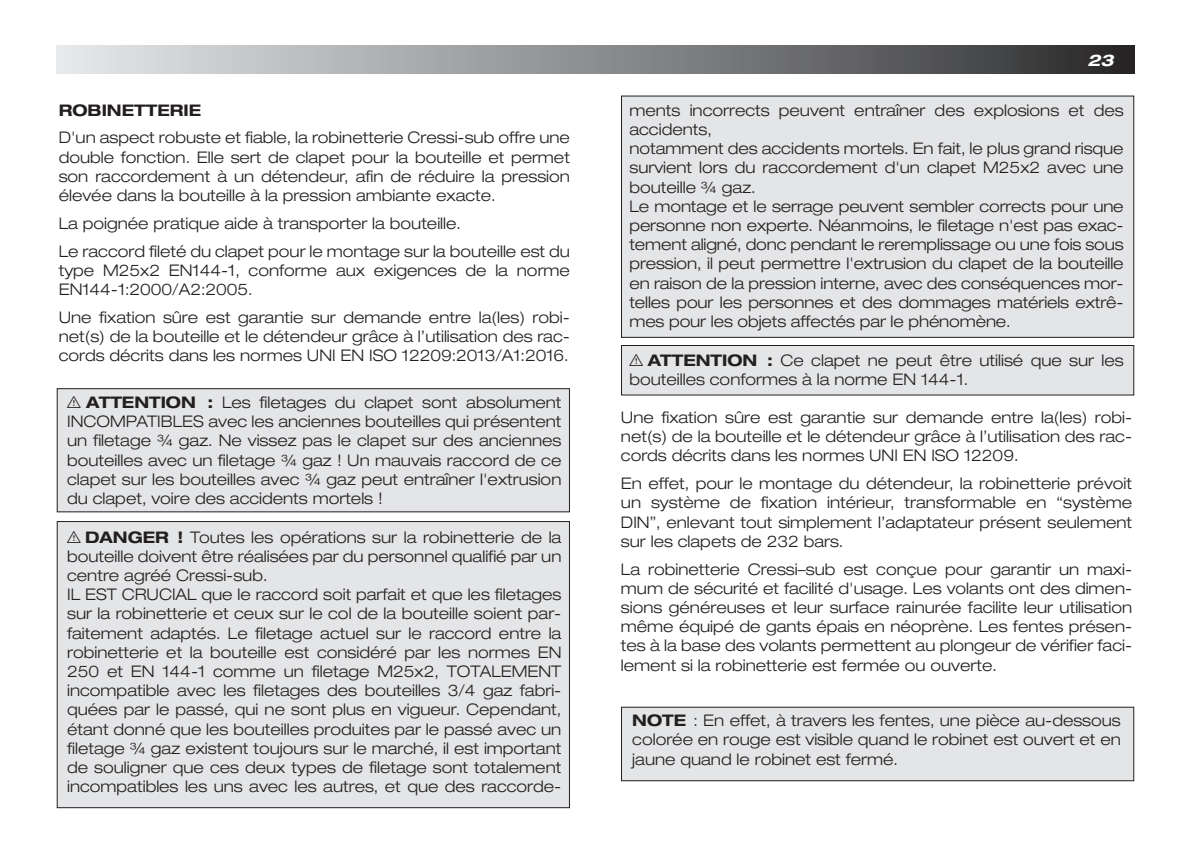
<style>
.page{position:relative;width:1191px;height:851px;background:#fff}
.page>*{position:absolute;margin:0;border:0;box-sizing:border-box;transform-origin:0 0}
.t1{font:300 expanded 16px/19.2px "Helvetica Neue";color:#231f20;text-align:justify}
.t2{font:700 expanded 16px "Helvetica Neue";color:#231f20}
.t3{font:italic 700 expanded 16px "Helvetica Neue";color:#fff}
.s1{font-family:"tables";font-weight:400;font-stretch:normal}
.s2{font-weight:700}
</style>
<div class="page">
<div style="left:57px;top:45px;width:1077px;height:29px;background:linear-gradient(to right,#e9eaed,#2d2d2f)"></div>
<div style="left:621px;top:345px;width:512px;height:50px;background:#e4e5e7"></div>
<div style="left:621px;top:345px;width:513px;height:50px;border:1px solid #231f20"></div>
<div style="left:621px;top:707px;width:512px;height:73px;background:#e4e5e7"></div>
<div style="left:621px;top:706px;width:513px;height:75px;border:1px solid #231f20"></div>
<div style="left:621px;top:96px;width:512px;height:241px;background:#e4e5e7"></div>
<div style="left:621px;top:95px;width:513px;height:243px;border:1px solid #231f20"></div>
<div style="left:57px;top:521px;width:512px;height:286px;background:#e4e5e7"></div>
<div style="left:57px;top:521px;width:513px;height:287px;border:1px solid #231f20"></div>
<div style="left:57px;top:388px;width:512px;height:123px;background:#e4e5e7"></div>
<div style="left:57px;top:388px;width:513px;height:124px;border:1px solid #231f20"></div>
<p class="t2" style="left:59px;top:104px;width:144px">ROBINETTERIE</p>
<p class="t1" style="left:59px;top:130px;width:513px">D'un aspect robuste et fiable, la robinetterie Cressi-sub offre une double fonction. Elle sert de clapet pour la bouteille et permet son raccordement à un détendeur, afin de réduire la pression élevée dans la bouteille à la pression ambiante exacte.</p>
<p class="t1" style="left:59px;top:211px;width:513px;line-height:27.8px">La poignée pratique aide à transporter la bouteille.<br>Le raccord fileté du clapet pour le montage sur la bouteille est du</p>
<p class="t1" style="left:59px;top:262px;width:513px">type M25x2 EN144-1, conforme aux exigences de la norme<br>EN144-1:2000/A2:2005.</p>
<p class="t1" style="left:59px;top:309px;width:513px">Une fixation sûre est garantie sur demande entre la(les) robi&shy;net(s) de la bouteille et le détendeur grâce à l’utilisation des rac&shy;cords décrits dans les normes UNI EN ISO 12209:2013/A1:2016.</p>
<p class="t1" style="left:67px;top:394px;width:496px"><span class="s1">i</span> <span class="s2">ATTENTION :</span> Les filetages du clapet sont absolument INCOMPATIBLES avec les anciennes bouteilles qui présentent un filetage ¾ gaz. Ne vissez pas le clapet sur des anciennes bouteilles avec un filetage ¾ gaz ! Un mauvais raccord de ce clapet sur les bouteilles avec ¾ gaz peut entraîner l'extrusion du clapet, voire des accidents mortels !</p>
<p class="t1" style="left:67px;top:529px;width:496px;text-align:left"><span class="s1">i</span> <span class="s2">DANGER !</span> Toutes les opérations sur la robinetterie de la bouteille doivent être réalisées par du personnel qualifié par un centre agréé Cressi-sub.<br>IL EST CRUCIAL que le raccord soit parfait et que les filetages sur la robinetterie et ceux sur le col de la bouteille soient par&shy;faitement adaptés. Le filetage actuel sur le raccord entre la robinetterie et la bouteille est considéré par les normes EN 250 et EN 144-1 comme un filetage M25x2, TOTALEMENT incompatible avec les filetages des bouteilles 3/4 gaz fabri&shy;quées par le passé, qui ne sont plus en vigueur. Cependant, étant donné que les bouteilles produites par le passé avec un filetage ¾ gaz existent toujours sur le marché, il est important de souligner que ces deux types de filetage sont totalement incompatibles les uns avec les autres, et que des raccorde-</p>
<p class="t3" style="left:1087px;top:55px;width:28px">23</p>
<p class="t1" style="left:629px;top:102px;width:496px;text-align:left">ments incorrects peuvent entraîner des explosions et des accidents,<br>notamment des accidents mortels. En fait, le plus grand risque survient lors du raccordement d'un clapet M25x2 avec une bouteille ¾ gaz.<br>Le montage et le serrage peuvent sembler corrects pour une personne non experte. Néanmoins, le filetage n'est pas exac&shy;tement aligné, donc pendant le reremplissage ou une fois sous pression, il peut permettre l'extrusion du clapet de la bouteille en raison de la pression interne, avec des conséquences mor&shy;telles pour les personnes et des dommages matériels extrê&shy;mes pour les objets affectés par le phénomène.</p>
<p class="t1" style="left:629px;top:352px;width:496px"><span class="s1">i</span> <span class="s2">ATTENTION :</span> Ce clapet ne peut être utilisé que sur les bouteilles conformes à la norme EN 144-1.</p>
<p class="t1" style="left:621px;top:409px;width:513px">Une fixation sûre est garantie sur demande entre la(les) robi&shy;net(s) de la bouteille et le détendeur grâce à l’utilisation des rac&shy;cords décrits dans les normes UNI EN ISO 12209.</p>
<p class="t1" style="left:621px;top:475px;width:513px">En effet, pour le montage du détendeur, la robinetterie prévoit un système de fixation intérieur, transformable en “système DIN”, enlevant tout simplement l’adaptateur présent seulement sur les clapets de 232 bars.</p>
<p class="t1" style="left:621px;top:560px;width:513px">La robinetterie Cressi–sub est conçue pour garantir un maxi&shy;mum de sécurité et facilité d'usage. Les volants ont des dimen&shy;sions généreuses et leur surface rainurée facilite leur utilisation même équipé de gants épais en néoprène. Les fentes présen&shy;tes à la base des volants permettent au plongeur de vérifier faci&shy;lement si la robinetterie est fermée ou ouverte.</p>
<p class="t1" style="left:632px;top:712px;width:490px"><span class="s2">NOTE</span> : En effet, à travers les fentes, une pièce au-dessous colorée en rouge est visible quand le robinet est ouvert et en jaune quand le robinet est fermé.</p>
</div>
